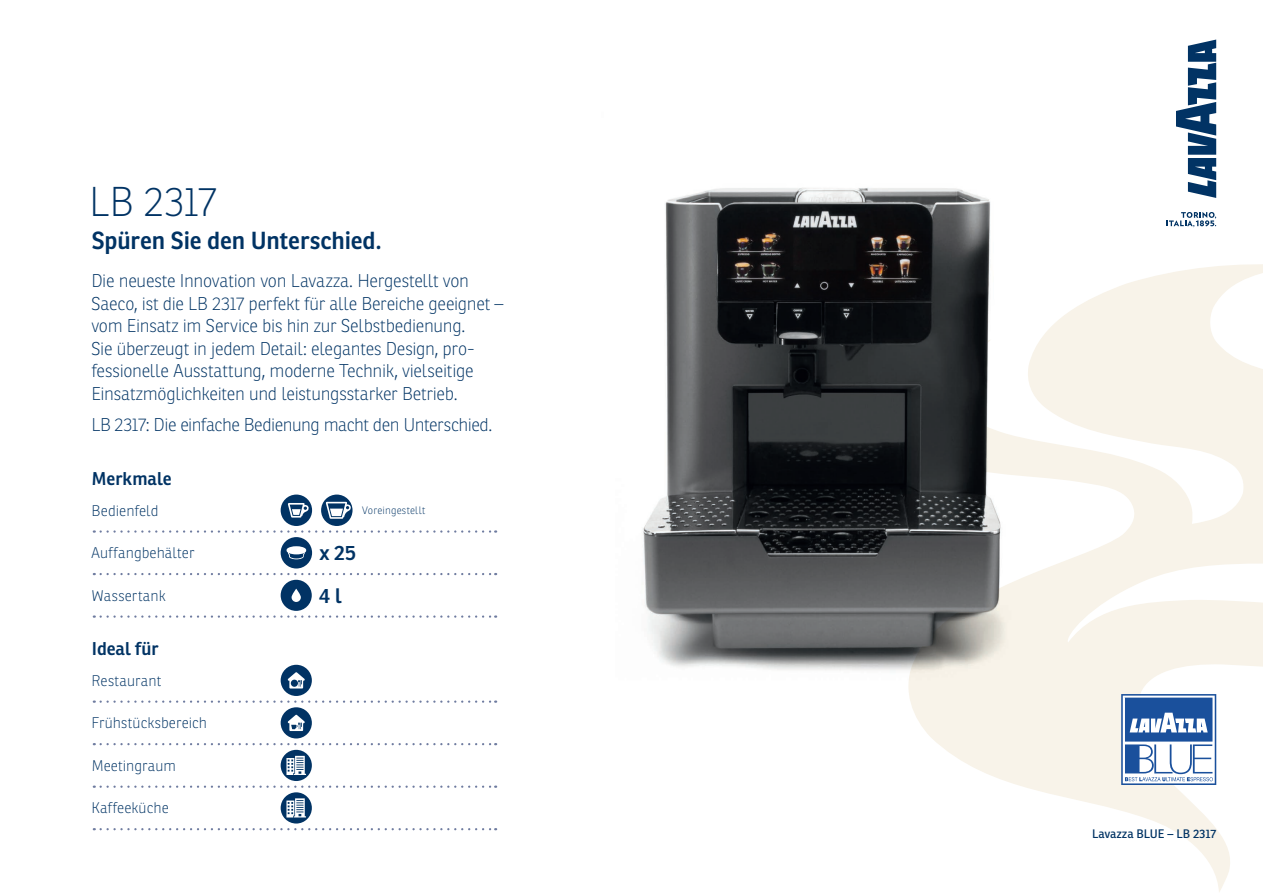
<style>
.page{position:relative;width:1263px;height:893px;background:#fff}
.page>*{position:absolute;margin:0;border:0;box-sizing:border-box;transform-origin:0 0}
.t1{font:100 40.5px "Ronnia";letter-spacing:-.015em;color:#013364}
.t2{font:600 24px "Ronnia";letter-spacing:-.005em;color:#013364}
.t3{font:600 20.4px/42.6px "Ronnia";color:#013364}
.t4{font:100 18px/22.5px "Ronnia";letter-spacing:-.02em;color:#013364}
.t5{font:600 18px "Ronnia";letter-spacing:-.005em;color:#013364}
.t6{font:100 15px "Ronnia";letter-spacing:.005em;color:#013364}
.t7{font:12px "Ronnia";color:#013364}
.t8{font:100 10.5px "Ronnia";letter-spacing:.015em;color:#013364}
</style>
<div class="page">
<svg style="left:929px;top:264px;width:334px;height:628px;fill:#f8f3e9"></svg>
<img style="left:643px;top:187px;width:391px;height:548px">
<img style="left:644px;top:188px;width:356px;height:460px">
<svg style="left:1176px;top:40px;width:40px;height:158px"></svg>
<svg style="left:1166px;top:212px;width:50px;height:15px"></svg>
<svg style="left:101px;top:743px;width:395px;height:2px"></svg>
<svg style="left:101px;top:530px;width:395px;height:3px"></svg>
<svg style="left:101px;top:785px;width:395px;height:3px"></svg>
<svg style="left:101px;top:573px;width:395px;height:2px"></svg>
<svg style="left:101px;top:700px;width:395px;height:3px"></svg>
<svg style="left:101px;top:828px;width:395px;height:2px"></svg>
<svg style="left:101px;top:615px;width:395px;height:3px"></svg>
<div style="left:281px;top:750px;width:31px;height:31px;background:#013364;border-radius:50%"></div>
<svg style="left:286px;top:756px;width:20px;height:19px"></svg>
<div style="left:281px;top:792px;width:31px;height:31px;background:#013364;border-radius:50%"></div>
<svg style="left:286px;top:798px;width:20px;height:19px"></svg>
<div style="left:281px;top:665px;width:31px;height:31px;background:#013364;border-radius:50%"></div>
<svg style="left:288px;top:672px;width:17px;height:16px"></svg>
<div style="left:281px;top:707px;width:31px;height:31px;background:#013364;border-radius:50%"></div>
<svg style="left:288px;top:715px;width:17px;height:16px"></svg>
<div style="left:281px;top:580px;width:31px;height:31px;background:#013364;border-radius:50%"></div>
<svg style="left:292px;top:589px;width:9px;height:13px"></svg>
<div style="left:281px;top:537px;width:31px;height:31px;background:#013364;border-radius:50%"></div>
<svg style="left:287px;top:546px;width:19px;height:13px"></svg>
<div style="left:281px;top:495px;width:31px;height:31px;background:#013364;border-radius:50%"></div>
<svg style="left:288px;top:503px;width:21px;height:15px"></svg>
<div style="left:321px;top:495px;width:31px;height:31px;background:#013364;border-radius:50%"></div>
<svg style="left:326px;top:502px;width:25px;height:17px"></svg>
<svg style="left:1121px;top:694px;width:95px;height:91px"></svg>
<h1 class="t1" style="left:89px;top:178px;width:129px">LB 2317</h1>
<h2 class="t2" style="left:92px;top:226px;width:292px">Spüren Sie den Unterschied.</h2>
<p class="t4" style="left:91px;top:270px;width:414px">Die neueste Innovation von Lavazza. Hergestellt von Saeco, ist die LB 2317 perfekt für alle Bereiche geeignet – vom Einsatz im Service bis hin zur Selbstbedienung.<br>Sie überzeugt in jedem Detail: elegantes Design, pro&shy;fessionelle Ausstattung, moderne Technik, vielseitige Einsatzmöglichkeiten und leistungsstarker Betrieb.</p>
<p class="t4" style="left:91px;top:413px;width:403px">LB 2317: Die einfache Bedienung macht den Unterschied.</p>
<p class="t5" style="left:92px;top:467px;width:81px">Merkmale</p>
<p class="t6" style="left:92px;top:502px;width:68px">Bedienfeld</p>
<p class="t6" style="left:91px;top:544px;width:105px">Auffangbehälter</p>
<p class="t6" style="left:92px;top:587px;width:76px">Wassertank</p>
<p class="t5" style="left:92px;top:637px;width:68px">Ideal für</p>
<p class="t6" style="left:92px;top:672px;width:71px">Restaurant</p>
<p class="t6" style="left:92px;top:714px;width:117px">Frühstücksbereich</p>
<p class="t6" style="left:92px;top:757px;width:86px">Meetingraum</p>
<p class="t6" style="left:92px;top:799px;width:79px">Kaffeeküche</p>
<p class="t8" style="left:362px;top:504px;width:65px">Voreingestellt</p>
<p class="t3" style="left:319px;top:531px;width:39px">x 25<br>4 l</p>
<p class="t7" style="left:1092px;top:826px;width:126px">Lavazza BLUE – LB 2317</p>
</div>
